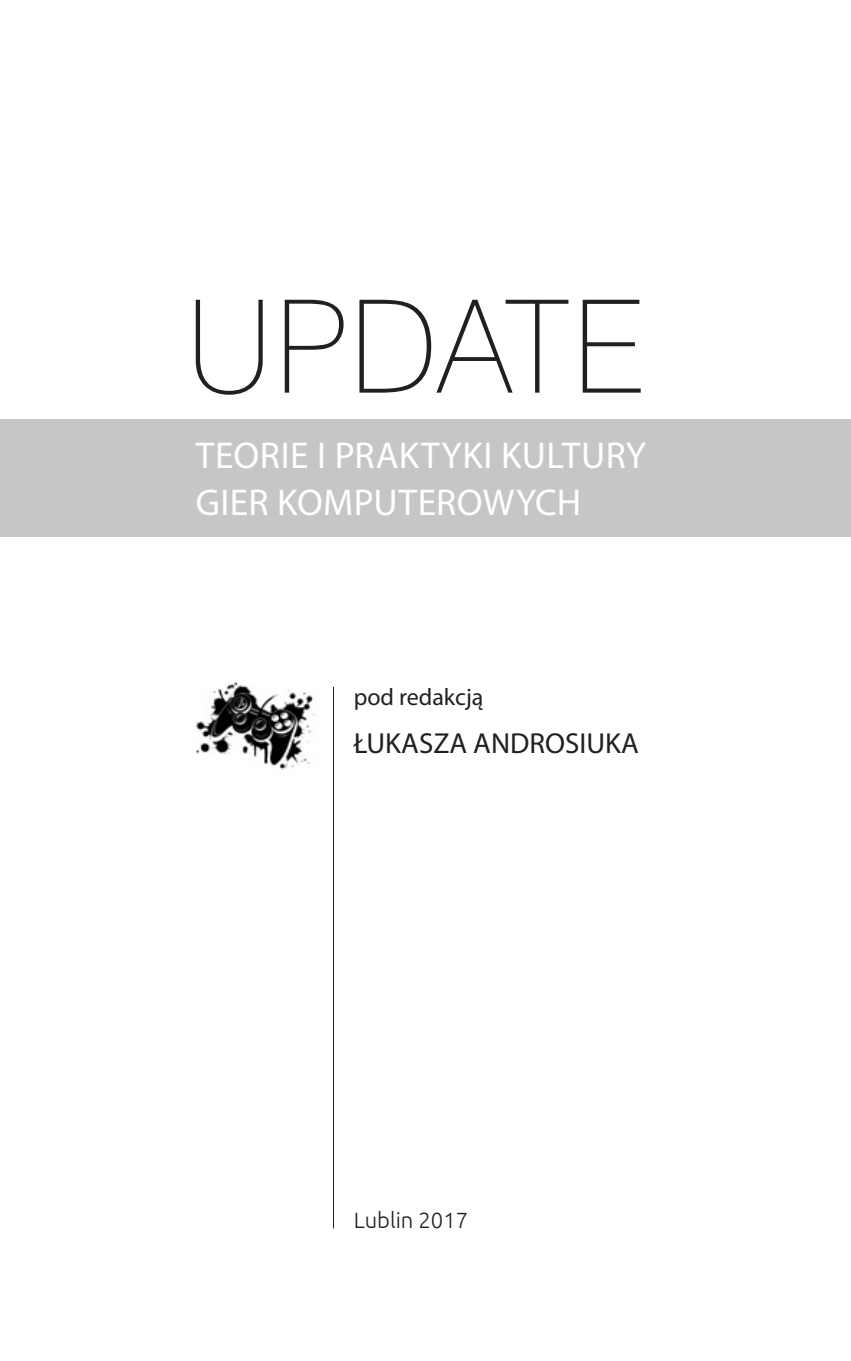
<style>
.page{position:relative;width:851px;height:1361px;background:#fff}
.page>*{position:absolute;margin:0;border:0;box-sizing:border-box;transform-origin:0 0}
.t1{font:129.2px "Swis 721 Th EU";letter-spacing:.005em;color:#231f20}
.t2{font:37.4px/47.2px "Myriad Pro";letter-spacing:.01em;color:#fff}
.t3{font:29px "Myriad Pro";color:#231f20}
.t4{font:24px "Myriad Pro";color:#231f20}
.t5{font:300 22px "Ubuntu";color:#231f20}
</style>
<div class="page">
<div style="left:0;top:419px;width:850px;height:117px;background:#c5c6c8"></div>
<img style="left:195px;top:682px;width:120px;height:88px">
<hr style="left:333px;top:687px;width:1px;height:541px;background:#231f20">
<p class="t1" style="left:186px;top:268px;width:461px">UPDATE</p>
<p class="t2" style="left:196px;top:431px;width:451px">TEORIE I PRAKTYKI KULTURY<br>GIER KOMPUTEROWYCH</p>
<p class="t4" style="left:353px;top:682px;width:131px">pod redakcją</p>
<p class="t3" style="left:353px;top:725px;width:287px">ŁUKASZA ANDROSIUKA</p>
<p class="t5" style="left:353px;top:1207px;width:116px">Lublin 2017</p>
</div>
